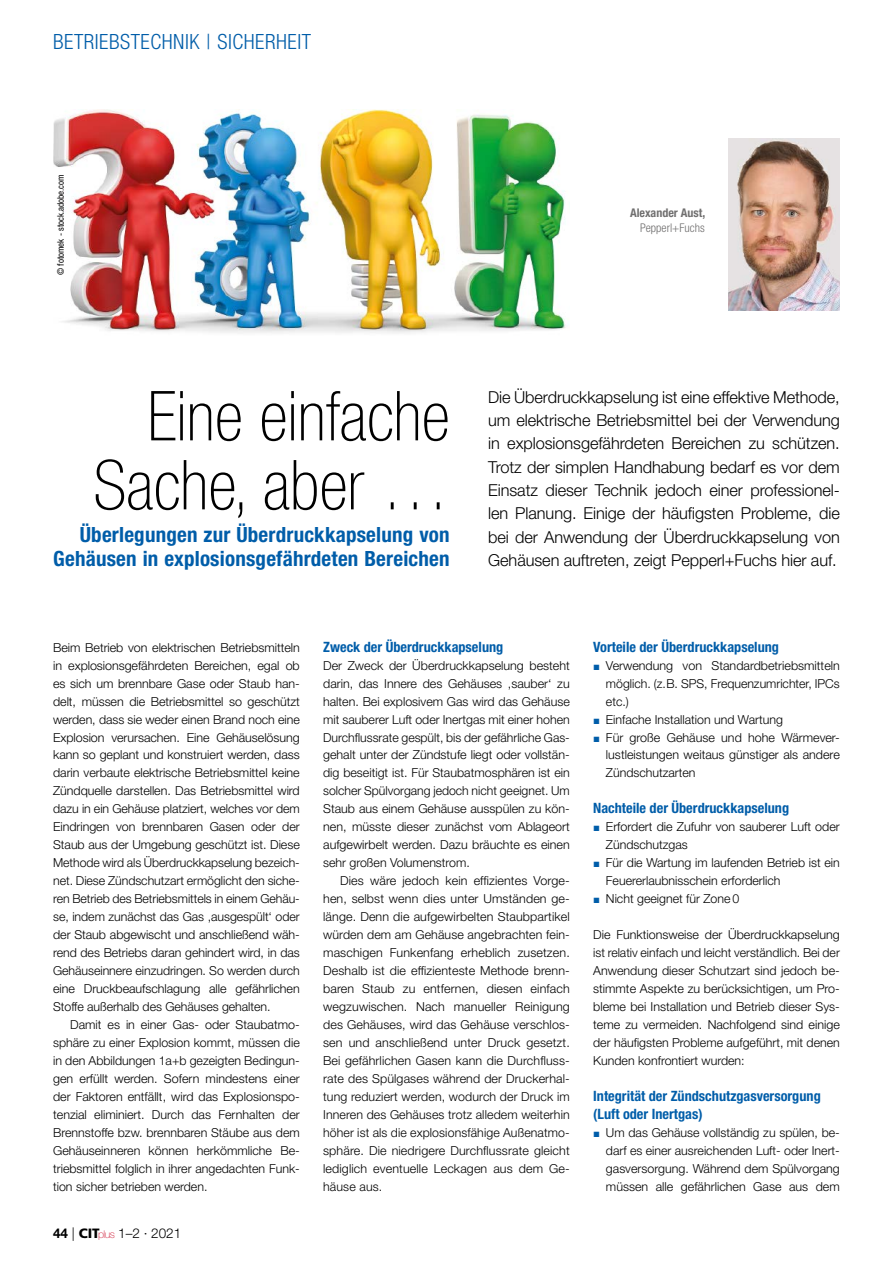
<style>
.page{position:relative;width:893px;height:1263px;background:#fff}
.page>*{position:absolute;margin:0;border:0;box-sizing:border-box;transform-origin:0 0}
.t1{font:100 condensed 69px "Helvetica Neue LT Std";color:#000}
.t2{font:700 condensed 21px "Helvetica Neue LT Std";letter-spacing:.01em;color:#005da9}
.t3{font:300 condensed 21px "Helvetica Neue LT Std";letter-spacing:.025em;color:#005da9}
.t4{font:300 16.5px/23.2px "Helvetica Neue LT Std";letter-spacing:-.005em;color:#000;text-align:justify}
.t5{font:700 condensed 14.25px/18px "Helvetica Neue LT Std";color:#005da9}
.t6{font:300 13.5px "Helvetica Neue LT Std";color:#000}
.t7{font:300 12.3px/18px "Helvetica Neue LT Std";color:#000;text-align:justify}
.t8{font:700 condensed 12px "Helvetica Neue LT Std";color:#706f6f}
.t9{font:300 condensed 12px "Helvetica Neue LT Std";color:#706f6f}
.t10{font:condensed 9px "Helvetica Neue LT Std";color:#000}
.s1{font-weight:700}
.s2{font-family:"Frutiger LT Com";font-weight:900}
.s3{font-weight:100;font-size:10.65px;color:#ce1531}
.s4{color:#005da9}
</style>
<div class="page">
<img style="left:53px;top:110px;width:513px;height:223px">
<img style="left:728px;top:139px;width:112px;height:171px">
<h2 class="t3" style="left:53px;top:29px;width:259px">BETRIEBSTECHNIK | SICHERHEIT</h2>
<p class="t10" style="left:55px;top:275px;width:102px;rotate:-90deg">© fotomek - stock.adobe.com</p>
<p class="t8" style="left:630px;top:206px;width:77px">Alexander Aust,</p>
<p class="t9" style="left:640px;top:221px;width:66px">PEPPERL+FUCHS</p>
<h1 class="t1" style="left:147px;top:377px;width:304px">Eine einfache</h1>
<h1 class="t1" style="left:93px;top:446px;width:358px">Sache, aber …</h1>
<h2 class="t2" style="left:53px;top:546px;width:398px">Gehäusen in explosionsgefährdeten Bereichen</h2>
<h2 class="t2" style="left:80px;top:522px;width:371px">Überlegungen zur Überdruckkapselung von</h2>
<p class="t4" style="left:488px;top:385px;width:353px">Die Überdruckkapselung ist eine effektive Methode, um elektrische Betriebsmittel bei der Verwendung in explosionsgefährdeten Bereichen zu schützen.<br>Trotz der simplen Handhabung bedarf es vor dem Einsatz dieser Technik jedoch einer professionel&shy;len Planung. Einige der häufigsten Probleme, die bei der Anwendung der Überdruckkapselung von Gehäusen auftreten, zeigt Pepperl+Fuchs hier auf.</p>
<p class="t7" style="left:53px;top:638px;width:248px">Beim Betrieb von elektrischen Betriebsmitteln in explosionsgefährdeten Bereichen, egal ob es sich um brennbare Gase oder Staub han&shy;delt, müssen die Betriebsmittel so geschützt werden, dass sie weder einen Brand noch eine Explosion verursachen. Eine Gehäuselösung kann so geplant und konstruiert werden, dass darin verbaute elektrische Betriebsmittel keine Zündquelle darstellen. Das Betriebsmittel wird dazu in ein Gehäuse platziert, welches vor dem Eindringen von brennbaren Gasen oder der Staub aus der Umgebung geschützt ist. Diese Methode wird als Überdruckkapselung bezeich&shy;net. Diese Zündschutzart ermöglicht den siche&shy;ren Betrieb des Betriebsmittels in einem Gehäu&shy;se, indem zunächst das Gas ‚ausgespült‘ oder der Staub abgewischt und anschließend wäh&shy;rend des Betriebs daran gehindert wird, in das Gehäuseinnere einzudringen. So werden durch eine Druckbeaufschlagung alle gefährlichen Stoffe außerhalb des Gehäuses gehalten.</p>
<p class="t7" style="left:53px;top:1015px;width:248px;text-indent:17px">Damit es in einer Gas- oder Staubatmo&shy;sphäre zu einer Explosion kommt, müssen die in den Abbildungen 1a+b gezeigten Bedingun&shy;gen erfüllt werden. Sofern mindestens einer der Faktoren entfällt, wird das Explosionspo&shy;tenzial eliminiert. Durch das Fernhalten der Brennstoffe bzw. brennbaren Stäube aus dem Gehäuseinneren können herkömmliche Be&shy;triebsmittel folglich in ihrer angedachten Funk&shy;tion sicher betrieben werden.</p>
<p class="t6" style="left:53px;top:1224px;width:130px"><span class="s1">44</span> | <span class="s2">CIT</span><span class="s3">plus</span> 1–2 · 2021</p>
<p class="t5" style="left:323px;top:637px;width:182px">Zweck der Überdruckkapselung</p>
<p class="t7" style="left:323px;top:656px;width:248px">Der Zweck der Überdruckkapselung besteht darin, das Innere des Gehäuses ‚sauber‘ zu halten. Bei explosivem Gas wird das Gehäuse mit sauberer Luft oder Inertgas mit einer hohen Durchflussrate gespült, bis der gefährliche Gas&shy;gehalt unter der Zündstufe liegt oder vollstän&shy;dig beseitigt ist. Für Staubatmosphären ist ein solcher Spülvorgang jedoch nicht geeignet. Um Staub aus einem Gehäuse ausspülen zu kön&shy;nen, müsste dieser zunächst vom Ablageort aufgewirbelt werden. Dazu bräuchte es einen sehr großen Volumenstrom.</p>
<p class="t7" style="left:323px;top:872px;width:248px;text-indent:17px">Dies wäre jedoch kein effizientes Vorge&shy;hen, selbst wenn dies unter Umständen ge&shy;länge. Denn die aufgewirbelten Staubpartikel würden dem am Gehäuse angebrachten fein&shy;maschigen Funkenfang erheblich zusetzen.<br>Deshalb ist die effizienteste Methode brenn&shy;baren Staub zu entfernen, diesen einfach wegzuwischen. Nach manueller Reinigung des Gehäuses, wird das Gehäuse verschlos&shy;sen und anschließend unter Druck gesetzt.<br>Bei gefährlichen Gasen kann die Durchfluss&shy;rate des Spülgases während der Druckerhal&shy;tung reduziert werden, wodurch der Druck im Inneren des Gehäuses trotz alledem weiterhin höher ist als die explosionsfähige Außenatmo&shy;sphäre. Die niedrigere Durchflussrate gleicht lediglich eventuelle Leckagen aus dem Ge&shy;häuse aus.</p>
<p class="t5" style="left:593px;top:637px;width:187px">Vorteile der Überdruckkapselung</p>
<p class="t7" style="left:606px;top:656px;width:235px;text-indent:-13px"><span class="s4">▪</span> Verwendung von Standardbetriebsmitteln möglich. (z.B. SPS, Frequenzumrichter, IPCs etc.)</p>
<p class="t7" style="left:593px;top:710px;width:191px"><span class="s4">▪</span> Einfache Installation und Wartung</p>
<p class="t7" style="left:606px;top:728px;width:235px;text-indent:-13px"><span class="s4">▪</span> Für große Gehäuse und hohe Wärmever&shy;lustleistungen weitaus günstiger als andere Zündschutzarten</p>
<p class="t5" style="left:593px;top:799px;width:197px">Nachteile der Überdruckkapselung</p>
<p class="t7" style="left:606px;top:818px;width:235px;text-indent:-13px"><span class="s4">▪</span> Erfordert die Zufuhr von sauberer Luft oder<br>Zündschutzgas</p>
<p class="t7" style="left:606px;top:854px;width:235px;text-indent:-13px"><span class="s4">▪</span> Für die Wartung im laufenden Betrieb ist ein<br>Feuererlaubnisschein erforderlich</p>
<p class="t7" style="left:593px;top:889px;width:148px"><span class="s4">▪</span> Nicht geeignet für Zone 0</p>
<p class="t7" style="left:593px;top:925px;width:248px">Die Funktionsweise der Überdruckkapselung ist relativ einfach und leicht verständlich. Bei der Anwendung dieser Schutzart sind jedoch be&shy;stimmte Aspekte zu berücksichtigen, um Pro&shy;bleme bei Installation und Betrieb dieser Sys&shy;teme zu vermeiden. Nachfolgend sind einige der häufigsten Probleme aufgeführt, mit denen Kunden konfrontiert wurden:</p>
<p class="t5" style="left:593px;top:1086px;width:229px">Integrität der Zündschutzgasversorgung (Luft oder Inertgas)</p>
<p class="t7" style="left:606px;top:1123px;width:235px;text-indent:-13px"><span class="s4">▪</span> Um das Gehäuse vollständig zu spülen, be&shy;darf es einer ausreichenden Luft- oder Inert&shy;gasversorgung. Während dem Spülvorgang müssen alle gefährlichen Gase aus dem</p>
</div>
